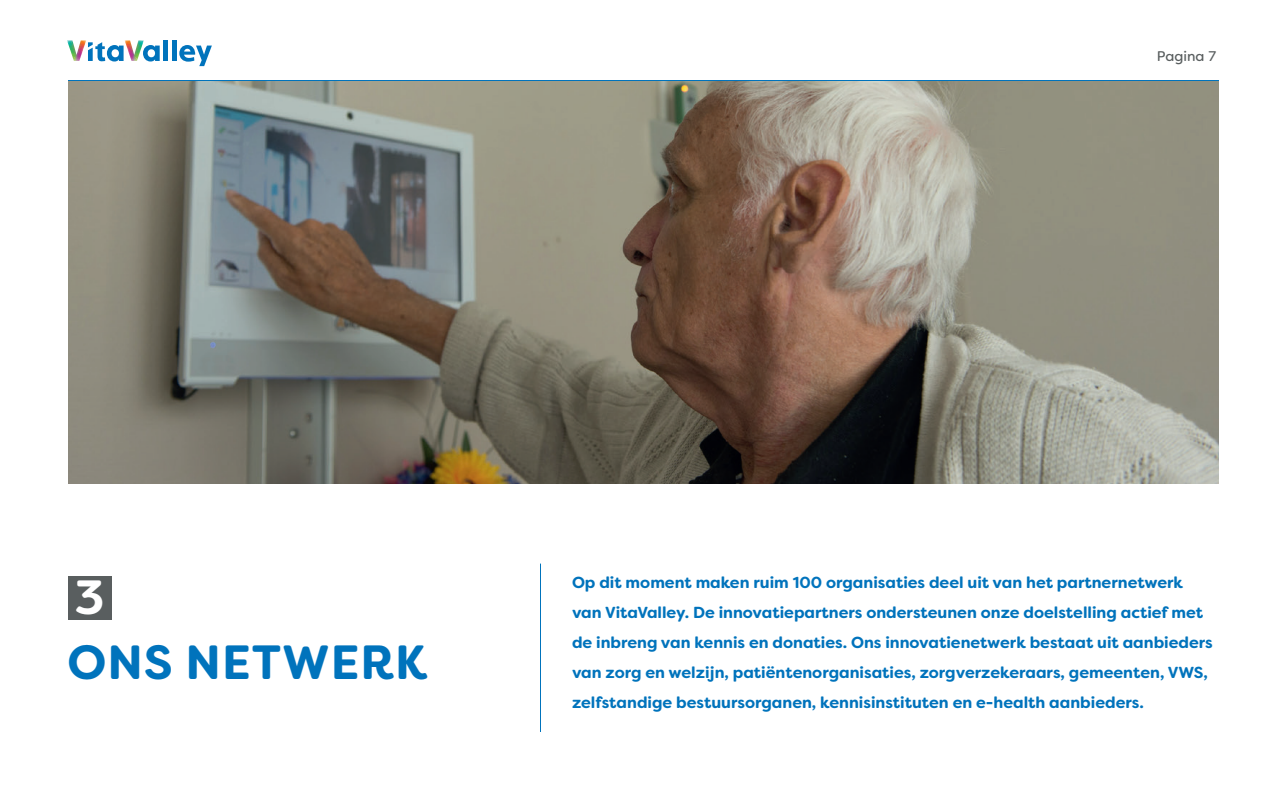
<style>
.page{position:relative;width:1280px;height:800px;background:#fff}
.page>*{position:absolute;margin:0;border:0;box-sizing:border-box;transform-origin:0 0}
.t1{font:700 48px "Filson Soft";letter-spacing:.02em;color:#0073bc}
.t2{font:700 48px "Filson Soft";color:#fff}
.Inleiding{font:700 16px/30px "Filson Soft";color:#0073bc}
.t3{font:14px "Filson Soft";color:#595e5f}
</style>
<div class="page">
<img style="left:68px;top:81px;width:1151px;height:403px">
<div style="left:68px;top:576px;width:44px;height:44px;background:#595e5f"></div>
<div style="left:163px;top:40px;width:5px;height:21px;background:#0073bc"></div>
<hr style="left:172px;top:40px;width:4px;height:21px;background:#0073bc">
<svg style="left:179px;top:45px;width:33px;height:21px"></svg>
<svg style="left:67px;top:40px;width:93px;height:22px"></svg>
<hr style="left:68px;top:80px;width:1151px;height:1px;background:#0073bc">
<hr style="left:540px;top:564px;width:1px;height:168px;background:#0073bc">
<p class="t3" style="left:1157px;top:47px;width:61px">Pagina 7</p>
<p class="t2" style="left:75px;top:566px;width:31px">3</p>
<p class="t1" style="left:67px;top:631px;width:362px">ONS NETWERK</p>
<p class="Inleiding" style="left:572px;top:567px;width:642px">Op dit moment maken ruim 100 organisaties deel uit van het partnernetwerk van VitaValley. De innovatiepartners ondersteunen onze doelstelling actief met de inbreng van kennis en donaties. Ons innovatienetwerk bestaat uit aanbieders van zorg en welzijn, patiëntenorganisaties, zorgverzekeraars, gemeenten, VWS, zelfstandige bestuursorganen, kennisinstituten en e-health aanbieders.</p>
</div>
